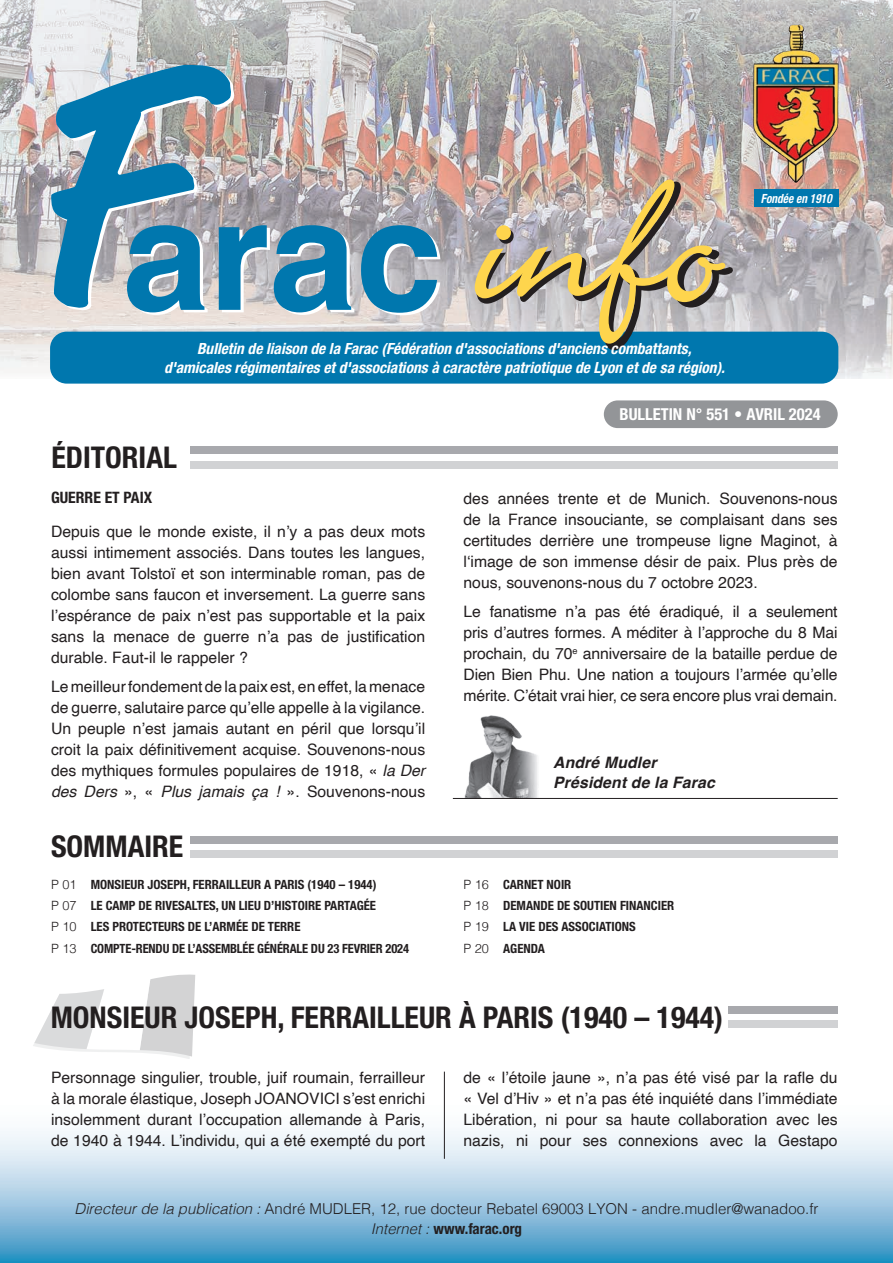
<style>
.page{position:relative;width:893px;height:1263px;background:#fff}
.page>*{position:absolute;margin:0;border:0;box-sizing:border-box;transform-origin:0 0}
.t1{font:700 155.25px "Helvetica";color:#0077ae}
.t2{font:700 condensed 30px "Helvetica Neue LT Std";color:#231f20}
.t3{font:700 condensed 16.5px "Helvetica Neue LT Std";color:#fff}
.t4{font:15.75px/21px "Helvetica";color:#231f20;text-align:justify}
.t5{font:italic 700 15.75px/20.2px "Helvetica";letter-spacing:.01em;color:#231f20}
.t6{font:700 condensed 15.75px "Helvetica Neue LT Std";color:#231f20}
.t7{font:italic 700 condensed 15.45px/19px "Helvetica Neue";color:#fff;text-align:center}
.t8{font:300 15px "Helvetica";color:#231f20}
.t9{font:700 condensed 15px "Helvetica Neue LT Std";color:#231f20}
.t10{font:700 condensed 12.75px/21.5px "Helvetica Neue LT Std";color:#231f20}
.t11{font:italic 700 condensed 12.6px "Helvetica Neue";color:#fff;scale:.9 1}
.s1{font-style:italic}
.s2{font-family:"Helvetica";font-weight:300;font-stretch:normal}
.s3{font-family:"Helvetica";font-weight:300;font-style:italic;font-stretch:normal;font-size:14.85px}
</style>
<div class="page">
<svg style="left:0;top:1095px;width:893px;height:168px"></svg>
<img style="left:0;top:0;width:893px;height:378px">
<div style="left:50px;top:332px;width:788px;height:52px;background:#0077ae;border-radius:17px"></div>
<svg style="left:475px;top:180px;width:258px;height:170px;background:#a7a799"></svg>
<div style="left:498px;top:227px;width:12px;height:12px;background:#fed54d;border-radius:50%"></div>
<div style="left:496px;top:225px;width:15px;height:15px;border:3px solid #fed54d;border-radius:50%"></div>
<img style="left:753px;top:25px;width:86px;height:158px">
<div style="left:754px;top:189px;width:84px;height:17px;background:#0077ae"></div>
<svg style="left:51px;top:65px;width:184px;height:247px;background:#82a5b7"></svg>
<div style="left:604px;top:400px;width:234px;height:28px;background:#939598;border-radius:14px"></div>
<img style="left:463px;top:715px;width:77px;height:83px">
<hr style="left:453px;top:798px;width:385px;height:1px;background:#231f20">
<div style="left:190px;top:836px;width:648px;height:7px;background:#a8a9ad"></div>
<div style="left:190px;top:850px;width:648px;height:7px;background:#d1d2d4"></div>
<div style="left:729px;top:1006px;width:109px;height:7px;background:#a8a9ad"></div>
<div style="left:729px;top:1020px;width:109px;height:7px;background:#d1d2d4"></div>
<svg style="left:33px;top:975px;width:162px;height:84px"></svg>
<hr style="left:444px;top:1071px;width:1px;height:88px;background:#231f20">
<div style="left:190px;top:447px;width:648px;height:7px;background:#a8a9ad"></div>
<div style="left:190px;top:461px;width:648px;height:7px;background:#d1d2d4"></div>
<h1 class="t1" style="left:123px;top:130px;width:321px">arac</h1>
<p class="t7" style="left:164px;top:338px;width:562px">Bulletin de liaison de la Farac (Fédération d'associations d'anciens combattants, d'amicales régimentaires et d'associations à caractère patriotique de Lyon et de sa région).</p>
<p class="t11" style="left:761px;top:191px;width:80px">Fondée en 1910</p>
<h2 class="t2" style="left:51px;top:439px;width:127px">ÉDITORIAL</h2>
<p class="t6" style="left:51px;top:488px;width:103px">GUERRE ET PAIX</p>
<p class="t4" style="left:51px;top:521px;width:376px">Depuis que le monde existe, il n’y a pas deux mots aussi intimement associés. Dans toutes les langues, bien avant Tolstoï et son interminable roman, pas de colombe sans faucon et inversement. La guerre sans l’espérance de paix n’est pas supportable et la paix sans la menace de guerre n’a pas de justification durable. Faut-il le rappeler ?</p>
<p class="t4" style="left:51px;top:677px;width:376px">Le meilleur fondement de la paix est, en effet, la menace de guerre, salutaire parce qu’elle appelle à la vigilance.<br>Un peuple n’est jamais autant en péril que lorsqu’il croit la paix définitivement acquise. Souvenons-nous des mythiques formules populaires de 1918, « <span class="s1">la Der des Ders</span> », « <span class="s1">Plus jamais ça !</span> ». Souvenons-nous</p>
<h2 class="t2" style="left:51px;top:829px;width:134px">SOMMAIRE</h2>
<p class="t10" style="left:51px;top:873px;width:360px"><span class="s2">P 01</span> MONSIEUR JOSEPH, FERRAILLEUR A PARIS (1940 – 1944)<br><span class="s2">P 07</span> LE CAMP DE RIVESALTES, UN LIEU D’HISTOIRE PARTAGÉE<br><span class="s2">P 10</span> LES PROTECTEURS DE L’ARMÉE DE TERRE<br><span class="s2">P 13</span> COMPTE-RENDU DE L’ASSEMBLÉE GÉNÉRALE DU 23 FEVRIER 2024</p>
<p class="t3" style="left:619px;top:404px;width:203px">BULLETIN N° 551 • AVRIL 2024</p>
<p class="t4" style="left:463px;top:488px;width:376px">des années trente et de Munich. Souvenons-nous de la France insouciante, se complaisant dans ses certitudes derrière une trompeuse ligne Maginot, à l‘image de son immense désir de paix. Plus près de nous, souvenons-nous du 7 octobre 2023.</p>
<p class="t4" style="left:463px;top:602px;width:376px">Le fanatisme n’a pas été éradiqué, il a seulement pris d’autres formes. A méditer à l’approche du 8 Mai prochain, du 70<sup>e</sup> anniversaire de la bataille perdue de Dien Bien Phu. Une nation a toujours l’armée qu’elle mérite. C’était vrai hier, ce sera encore plus vrai demain.</p>
<p class="t5" style="left:553px;top:754px;width:163px">André Mudler<br>Président de la Farac</p>
<p class="t10" style="left:463px;top:873px;width:212px"><span class="s2">P 16</span> CARNET NOIR<br><span class="s2">P 18</span> DEMANDE DE SOUTIEN FINANCIER<br><span class="s2">P 19</span> LA VIE DES ASSOCIATIONS<br><span class="s2">P 20</span> AGENDA</p>
<h2 class="t2" style="left:51px;top:999px;width:674px">MONSIEUR JOSEPH, FERRAILLEUR À PARIS (1940 – 1944)</h2>
<p class="t4" style="left:463px;top:1068px;width:376px">de « l’étoile jaune », n’a pas été visé par la rafle du « Vel d’Hiv » et n’a pas été inquiété dans l’immédiate Libération, ni pour sa haute collaboration avec les nazis, ni pour ses connexions avec la Gestapo</p>
<p class="t4" style="left:51px;top:1068px;width:376px">Personnage singulier, trouble, juif roumain, ferrailleur à la morale élastique, Joseph JOANOVICI s’est enrichi insolemment durant l’occupation allemande à Paris, de 1940 à 1944. L’individu, qui a été exempté du port</p>
<p class="t8" style="left:74px;top:1196px;width:745px"><span class="s1">Directeur de la publication :</span> André MUDLER, 12, rue docteur Rebatel 69003 LYON - andre.mudler@wanadoo.fr</p>
<p class="t9" style="left:371px;top:1220px;width:153px"><span class="s3">Internet :</span> www.farac.org</p>
</div>
